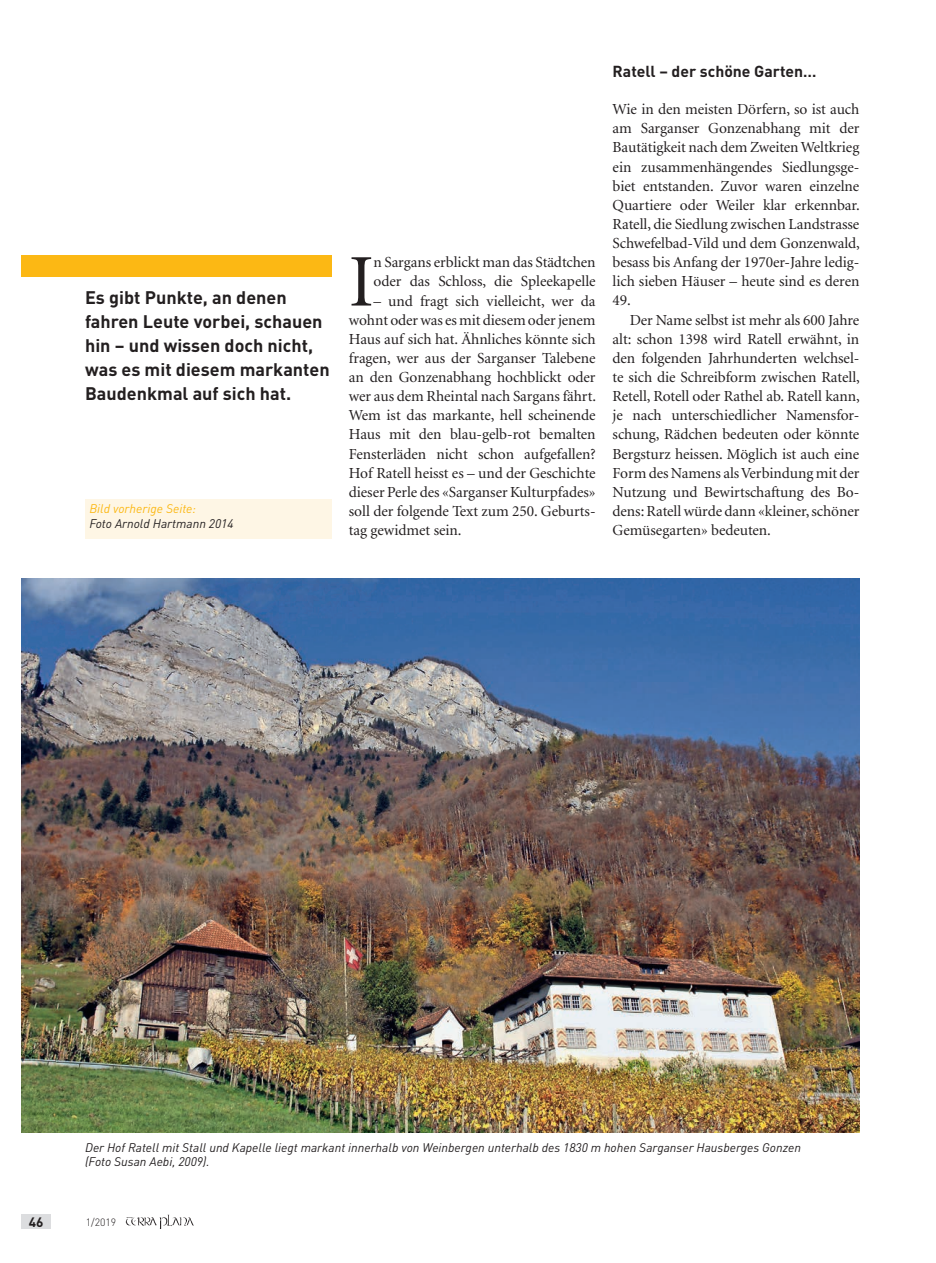
<style>
.page{position:relative;width:936px;height:1263px;background:#fff}
.page>*{position:absolute;margin:0;border:0;box-sizing:border-box;transform-origin:0 0}
.t1{font:74.25px "Minion LT";color:#231f20}
.t2{font:700 18px/24px "DIN";color:#231f20}
.t3{font:700 15.75px "DIN";color:#231f20}
.t4{font:15.3px/19.2px "Minion LT";letter-spacing:-.005em;color:#231f20;text-align:justify}
.t5{font:700 13.5px "DIN";color:#231f20}
.t6{font:italic 12.3px/14.2px "DIN";color:#231f20}
.t7{font:italic 12.3px "DIN";color:#fcb814}
.t8{font:300 10.5px "DIN";color:#231f20}
</style>
<div class="page">
<div style="left:21px;top:1214px;width:30px;height:15px;background:#dcdddf"></div>
<img style="left:125px;top:1215px;width:69px;height:14px">
<div style="left:21px;top:255px;width:311px;height:21px;background:#fcb814"></div>
<img style="left:21px;top:578px;width:838px;height:554px">
<div style="left:85px;top:499px;width:247px;height:40px;background:#fef6e5"></div>
<p class="t2" style="left:85px;top:285px;width:246px">Es gibt Punkte, an denen fahren Leute vorbei, schauen hin – und wissen doch nicht, was es mit diesem markanten<br>Baudenkmal auf sich hat.</p>
<p class="t7" style="left:89px;top:501px;width:108px">Bild vorherige Seite:</p>
<p class="t6" style="left:89px;top:516px;width:146px">Foto Arnold Hartmann 2014</p>
<h1 class="t1" style="left:349px;top:245px;width:26px">I</h1>
<p class="t4" style="left:373px;top:253px;width:224px">n Sargans erblickt man das Städtchen oder das Schloss, die Spleekapelle</p>
<p class="t4" style="left:349px;top:292px;width:249px;text-indent:25px">– und fragt sich vielleicht, wer da wohnt oder was es mit diesem oder jenem Haus auf sich hat. Ähnliches könnte sich fragen, wer aus der Sarganser Talebene an den Gonzenabhang hochblickt oder wer aus dem Rheintal nach Sargans fährt.<br>Wem ist das markante, hell scheinende Haus mit den blau-gelb-rot bemalten Fensterläden nicht schon aufgefallen?<br>Hof Ratell heisst es – und der Geschichte dieser Perle des «Sarganser Kulturpfades» soll der folgende Text zum 250. Geburts&shy;tag gewidmet sein.</p>
<p class="t3" style="left:612px;top:61px;width:205px">Ratell – der schöne Garten…</p>
<p class="t4" style="left:612px;top:100px;width:249px">Wie in den meisten Dörfern, so ist auch am Sarganser Gonzenabhang mit der Bautätigkeit nach dem Zweiten Weltkrieg ein zusammenhängendes Siedlungsge&shy;biet entstanden. Zuvor waren einzelne Quartiere oder Weiler klar erkennbar.<br>Ratell, die Siedlung zwischen Landstrasse Schwefelbad-Vild und dem Gonzenwald, besass bis Anfang der 1970er-Jahre ledig&shy;lich sieben Häuser – heute sind es deren 49.</p>
<p class="t4" style="left:612px;top:311px;width:249px;text-indent:17px">Der Name selbst ist mehr als 600 Jahre alt: schon 1398 wird Ratell erwähnt, in den folgenden Jahrhunderten welchsel&shy;te sich die Schreibform zwischen Ratell, Retell, Rotell oder Rathel ab. Ratell kann, je nach unterschiedlicher Namensfor&shy;schung, Rädchen bedeuten oder könnte Bergsturz heissen. Möglich ist auch eine Form des Namens als Verbindung mit der Nutzung und Bewirtschaftung des Bo&shy;dens: Ratell würde dann «kleiner, schöner Gemüsegarten» bedeuten.</p>
<p class="t6" style="left:85px;top:1140px;width:717px">Der Hof Ratell mit Stall und Kapelle liegt markant innerhalb von Weinbergen unterhalb des 1830 m hohen Sarganser Hausberges Gonzen (Foto Susan Aebi, 2009).</p>
<p class="t5" style="left:29px;top:1213px;width:16px">46</p>
<p class="t8" style="left:86px;top:1215px;width:32px">1/2019</p>
</div>
